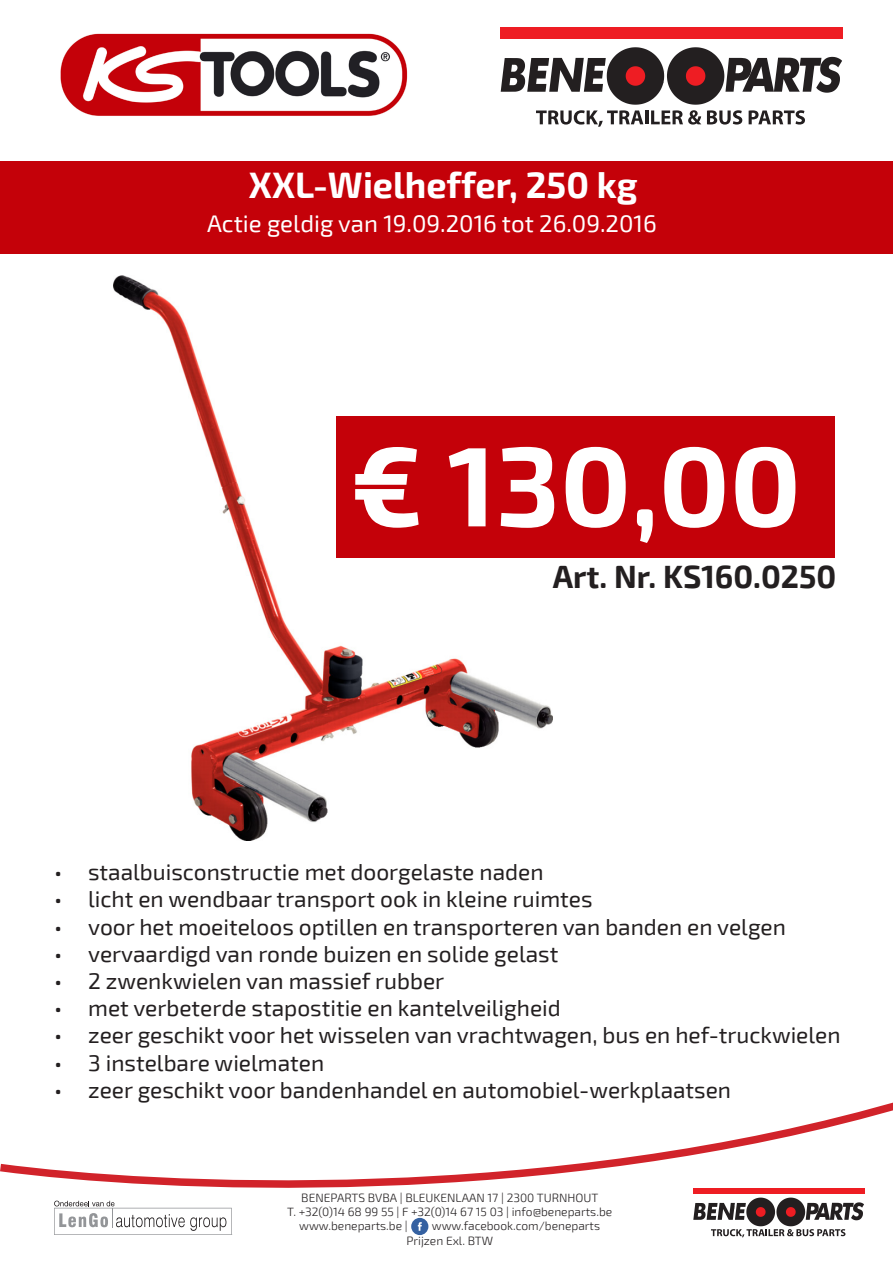
<style>
.page{position:relative;width:893px;height:1263px;background:#fff}
.page>*{position:absolute;margin:0;border:0;box-sizing:border-box;transform-origin:0 0}
.t1{font:700 113.1px "Exo 2";color:#fff}
.t2{font:700 36px "Exo 2";color:#fff}
.t3{font:700 31.5px "Exo 2";color:#231f20}
.t4{font:24px "Exo 2";color:#fff}
.t5{font:22.65px "Exo 2";color:#231f20}
.t6{font:300 12px/14.4px "Exo 2";color:#231f20}
</style>
<div class="page">
<img style="left:60px;top:33px;width:348px;height:83px">
<div style="left:500px;top:28px;width:342px;height:11px;background:#ee1d23"></div>
<svg style="left:501px;top:47px;width:341px;height:80px"></svg>
<div style="left:411px;top:1218px;width:17px;height:17px;background:#3561a1;border-radius:50%"></div>
<svg style="left:418px;top:1222px;width:4px;height:9px"></svg>
<svg style="left:0;top:1102px;width:893px;height:92px"></svg>
<div style="left:693px;top:1188px;width:171px;height:5px;background:#ee1d23"></div>
<svg style="left:693px;top:1197px;width:171px;height:40px"></svg>
<svg style="left:54px;top:1200px;width:178px;height:35px"></svg>
<div style="left:0;top:162px;width:893px;height:92px;background:#c40109"></div>
<img style="left:113px;top:275px;width:440px;height:565px">
<div style="left:337px;top:417px;width:498px;height:141px;background:#c40109"></div>
<p class="t2" style="left:249px;top:164px;width:390px">XXL-Wielheffer, 250 kg</p>
<p class="t4" style="left:207px;top:210px;width:451px">Actie geldig van 19.09.2016 tot 26.09.2016</p>
<p class="t1" style="left:351px;top:419px;width:452px">€ 130,00</p>
<p class="t3" style="left:553px;top:558px;width:285px">Art. Nr. KS160.0250</p>
<p class="t5" style="left:54px;top:859px;width:491px">• staalbuisconstructie met doorgelaste naden</p>
<p class="t5" style="left:54px;top:886px;width:540px">• licht en wendbaar transport ook in kleine ruimtes</p>
<p class="t5" style="left:54px;top:913px;width:733px">• voor het moeiteloos optillen en transporteren van banden en velgen</p>
<p class="t5" style="left:54px;top:940px;width:506px">• vervaardigd van ronde buizen en solide gelast</p>
<p class="t5" style="left:54px;top:968px;width:392px">• 2 zwenkwielen van massief rubber</p>
<p class="t5" style="left:54px;top:995px;width:508px">• met verbeterde stapostitie en kantelveiligheid</p>
<p class="t5" style="left:54px;top:1022px;width:788px">• zeer geschikt voor het wisselen van vrachtwagen, bus en hef-truckwielen</p>
<p class="t5" style="left:54px;top:1049px;width:272px">• 3 instelbare wielmaten</p>
<p class="t5" style="left:54px;top:1077px;width:678px">• zeer geschikt voor bandenhandel en automobiel-werkplaatsen</p>
<p class="t6" style="left:301px;top:1190px;width:299px">BENEPARTS BVBA | BLEUKENLAAN 17 | 2300 TURNHOUT</p>
<p class="t6" style="left:299px;top:1205px;width:314px;text-indent:-12px">T. +32(0)14 68 99 55 | F +32(0)14 67 15 03 | info@beneparts.be www.beneparts.be |</p>
<p class="t6" style="left:432px;top:1219px;width:170px">www.facebook.com/beneparts</p>
<p class="t6" style="left:406px;top:1233px;width:88px">Prijzen Exl. BTW</p>
</div>
